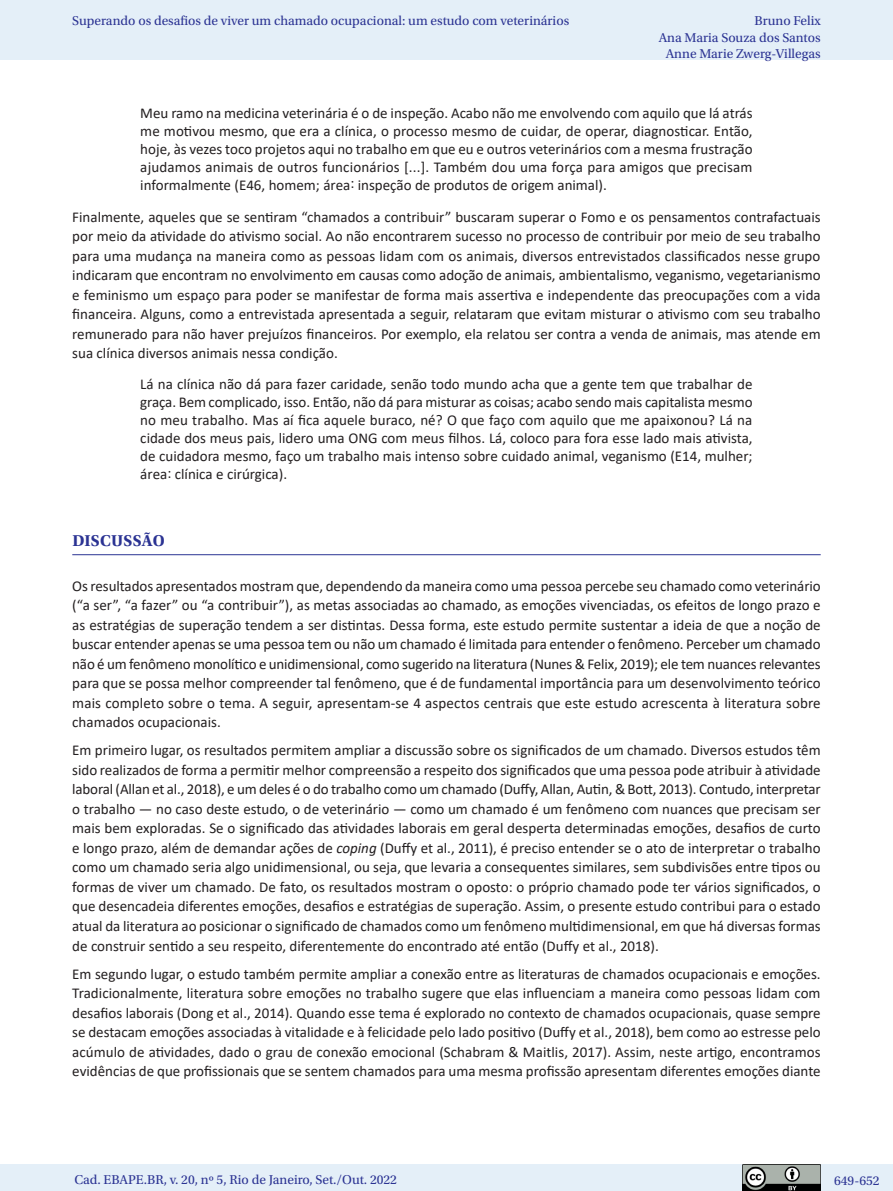
<style>
.page{position:relative;width:893px;height:1191px;background:#fff}
.page>*{position:absolute;margin:0;border:0;box-sizing:border-box;transform-origin:0 0}
._07_1_sub_1{font:700 16.5px "Utopia Std";letter-spacing:.01em;color:#2b3393}
._06_0_texto{font:15px/19.5px "Calibri";color:#231f20;text-align:justify}
._06_2_citação{font:15px/18px "Calibri";color:#231f20;text-align:justify}
.t1{font:13.5px/16.5px "Utopia Std";color:#2b3393;text-align:right}
.s1{font-style:italic}
</style>
<div class="page">
<div style="left:0;top:0;width:893px;height:60px;background:#e4eff8"></div>
<div style="left:0;top:1164px;width:893px;height:27px;background:#e4eff8"></div>
<img style="left:743px;top:1164px;width:78px;height:27px">
<hr style="left:72px;top:554px;width:749px;height:1px;background:#2b3393">
<p class="t1" style="left:72px;top:13px;width:498px">Superando os desafios de viver um chamado ocupacional: um estudo com veterinários</p>
<p class="t1" style="left:659px;top:13px;width:163px">Bruno Felix<br>Ana Maria Souza dos Santos<br>Anne Marie Zwerg-Villegas</p>
<p class="_06_2_citação" style="left:140px;top:103px;width:614px">Meu ramo na medicina veterinária é o de inspeção. Acabo não me envolvendo com aquilo que lá atrás me motivou mesmo, que era a clínica, o processo mesmo de cuidar, de operar, diagnosticar. Então, hoje, às vezes toco projetos aqui no trabalho em que eu e outros veterinários com a mesma frustração ajudamos animais de outros funcionários [...]. Também dou uma força para amigos que precisam informalmente (E46, homem; área: inspeção de produtos de origem animal).</p>
<p class="_06_0_texto" style="left:72px;top:207px;width:750px">Finalmente, aqueles que se sentiram “chamados a contribuir” buscaram superar o Fomo e os pensamentos contrafactuais por meio da atividade do ativismo social. Ao não encontrarem sucesso no processo de contribuir por meio de seu trabalho para uma mudança na maneira como as pessoas lidam com os animais, diversos entrevistados classificados nesse grupo indicaram que encontram no envolvimento em causas como adoção de animais, ambientalismo, veganismo, vegetarianismo e feminismo um espaço para poder se manifestar de forma mais assertiva e independente das preocupações com a vida financeira. Alguns, como a entrevistada apresentada a seguir, relataram que evitam misturar o ativismo com seu trabalho remunerado para não haver prejuízos financeiros. Por exemplo, ela relatou ser contra a venda de animais, mas atende em sua clínica diversos animais nessa condição.</p>
<p class="_06_2_citação" style="left:140px;top:375px;width:614px">Lá na clínica não dá para fazer caridade, senão todo mundo acha que a gente tem que trabalhar de graça. Bem complicado, isso. Então, não dá para misturar as coisas; acabo sendo mais capitalista mesmo no meu trabalho. Mas aí fica aquele buraco, né? O que faço com aquilo que me apaixonou? Lá na cidade dos meus pais, lidero uma ONG com meus filhos. Lá, coloco para fora esse lado mais ativista, de cuidadora mesmo, faço um trabalho mais intenso sobre cuidado animal, veganismo (E14, mulher; área: clínica e cirúrgica).</p>
<p class="_07_1_sub_1" style="left:72px;top:531px;width:94px">DISCUSSÃO</p>
<p class="_06_0_texto" style="left:72px;top:576px;width:750px">Os resultados apresentados mostram que, dependendo da maneira como uma pessoa percebe seu chamado como veterinário (“a ser”, “a fazer” ou “a contribuir”), as metas associadas ao chamado, as emoções vivenciadas, os efeitos de longo prazo e as estratégias de superação tendem a ser distintas. Dessa forma, este estudo permite sustentar a ideia de que a noção de buscar entender apenas se uma pessoa tem ou não um chamado é limitada para entender o fenômeno. Perceber um chamado não é um fenômeno monolítico e unidimensional, como sugerido na literatura (Nunes &amp; Felix, 2019); ele tem nuances relevantes para que se possa melhor compreender tal fenômeno, que é de fundamental importância para um desenvolvimento teórico mais completo sobre o tema. A seguir, apresentam-se 4 aspectos centrais que este estudo acrescenta à literatura sobre chamados ocupacionais.</p>
<p class="_06_0_texto" style="left:72px;top:740px;width:750px">Em primeiro lugar, os resultados permitem ampliar a discussão sobre os significados de um chamado. Diversos estudos têm sido realizados de forma a permitir melhor compreensão a respeito dos significados que uma pessoa pode atribuir à atividade laboral (Allan et al., 2018), e um deles é o do trabalho como um chamado (Duffy, Allan, Autin, &amp; Bott, 2013). Contudo, interpretar o trabalho — no caso deste estudo, o de veterinário — como um chamado é um fenômeno com nuances que precisam ser mais bem exploradas. Se o significado das atividades laborais em geral desperta determinadas emoções, desafios de curto e longo prazo, além de demandar ações de <span class="s1">coping</span> (Duffy et al., 2011), é preciso entender se o ato de interpretar o trabalho como um chamado seria algo unidimensional, ou seja, que levaria a consequentes similares, sem subdivisões entre tipos ou formas de viver um chamado. De fato, os resultados mostram o oposto: o próprio chamado pode ter vários significados, o que desencadeia diferentes emoções, desafios e estratégias de superação. Assim, o presente estudo contribui para o estado atual da literatura ao posicionar o significado de chamados como um fenômeno multidimensional, em que há diversas formas de construir sentido a seu respeito, diferentemente do encontrado até então (Duffy et al., 2018).</p>
<p class="_06_0_texto" style="left:72px;top:963px;width:750px">Em segundo lugar, o estudo também permite ampliar a conexão entre as literaturas de chamados ocupacionais e emoções.<br>Tradicionalmente, literatura sobre emoções no trabalho sugere que elas influenciam a maneira como pessoas lidam com desafios laborais (Dong et al., 2014). Quando esse tema é explorado no contexto de chamados ocupacionais, quase sempre se destacam emoções associadas à vitalidade e à felicidade pelo lado positivo (Duffy et al., 2018), bem como ao estresse pelo acúmulo de atividades, dado o grau de conexão emocional (Schabram &amp; Maitlis, 2017). Assim, neste artigo, encontramos evidências de que profissionais que se sentem chamados para uma mesma profissão apresentam diferentes emoções diante</p>
<p class="t1" style="left:74px;top:1171px;width:324px">Cad. EBAPE.BR, v. 20, nº 5, Rio de Janeiro, Set./Out. 2022</p>
<p class="t1" style="left:834px;top:1172px;width:47px">649-652</p>
</div>
